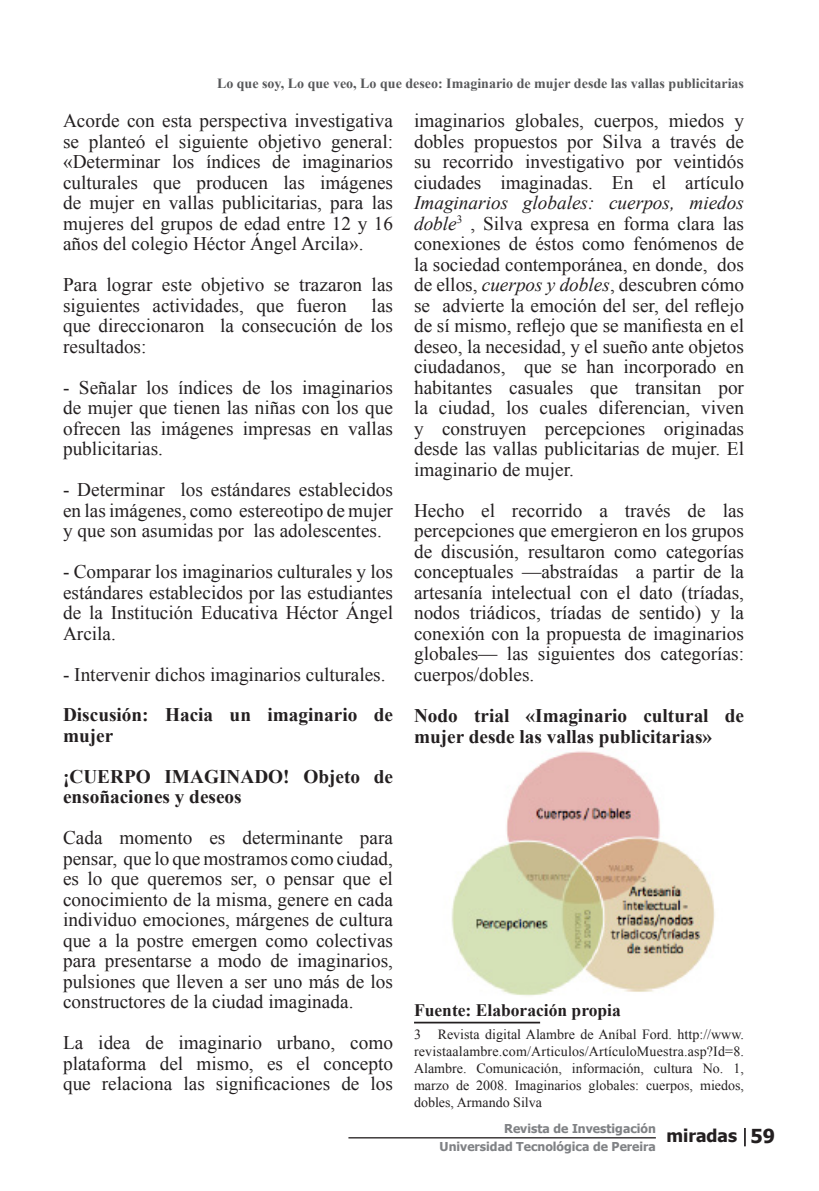
<style>
.page{position:relative;width:819px;height:1191px;background:#fff}
.page>*{position:absolute;margin:0;border:0;box-sizing:border-box;transform-origin:0 0}
.t1{font:19.25px/20.5px "Times New Roman";color:#231f20;text-align:justify}
.t2{font:700 19.25px/20.5px "Times New Roman";color:#231f20}
.t3{font:700 17.5px "Times New Roman";color:#231f20}
.t4{font:700 17.5px "Tahoma";color:#231f20}
.t5{font:14px/16.8px "Times New Roman";color:#231f20;text-align:justify}
.Sin_espaciado{font:700 14px "Times New Roman";color:#57585a}
.t6{font:700 12.25px/17.5px "Tahoma";color:#808285;text-align:right}
.s1{font-style:italic}
.s2{font-size:19.25px}
</style>
<div class="page">
<svg style="left:744px;top:1128px;width:1px;height:18px"></svg>
<hr style="left:348px;top:1137px;width:307px;height:1px;background:#231f20">
<hr style="left:414px;top:1021px;width:126px;height:2px;background:#231f20">
<img style="left:451px;top:751px;width:264px;height:245px">
<p class="Sin_espaciado" style="left:217px;top:73px;width:528px">Lo que soy, Lo que veo, Lo que deseo: Imaginario de mujer desde las vallas publicitarias</p>
<p class="t1" style="left:63px;top:110px;width:331px">Acorde con esta perspectiva investigativa se planteó el siguiente objetivo general: «Determinar los índices de imaginarios culturales que producen las imágenes de mujer en vallas publicitarias, para las mujeres del grupos de edad entre 12 y 16 años del colegio Héctor Ángel Arcila».</p>
<p class="t1" style="left:63px;top:274px;width:331px">Para lograr este objetivo se trazaron las siguientes actividades, que fueron</p>
<p class="t1" style="left:63px;top:295px;width:331px;text-indent:308px">las que direccionaron la consecución de los resultados:</p>
<p class="t1" style="left:63px;top:377px;width:331px">- Señalar los índices de los imaginarios de mujer que tienen las niñas con los que ofrecen las imágenes impresas en vallas publicitarias.</p>
<p class="t1" style="left:63px;top:479px;width:331px">- Determinar los estándares establecidos en las imágenes, como estereotipo de mujer y que son asumidas por las adolescentes.</p>
<p class="t1" style="left:63px;top:561px;width:331px">- Comparar los imaginarios culturales y los estándares establecidos por las estudiantes de la Institución Educativa Héctor Ángel Arcila.</p>
<p class="t1" style="left:63px;top:663px;width:324px">- Intervenir dichos imaginarios culturales.</p>
<p class="t2" style="left:63px;top:704px;width:331px">Discusión: Hacia un imaginario de mujer</p>
<p class="t2" style="left:63px;top:765px;width:331px">¡CUERPO IMAGINADO! Objeto de ensoñaciones y deseos</p>
<p class="t1" style="left:63px;top:827px;width:331px">Cada momento es determinante para pensar, que lo que mostramos como ciudad, es lo que queremos ser, o pensar que el conocimiento de la misma, genere en cada individuo emociones, márgenes de cultura que a la postre emergen como colectivas para presentarse a modo de imaginarios, pulsiones que lleven a ser uno más de los constructores de la ciudad imaginada.</p>
<p class="t1" style="left:63px;top:1032px;width:331px">La idea de imaginario urbano, como plataforma del mismo, es el concepto que relaciona las significaciones de los</p>
<p class="t1" style="left:414px;top:110px;width:331px">imaginarios globales, cuerpos, miedos y dobles propuestos por Silva a través de su recorrido investigativo por veintidós ciudades imaginadas. En el artículo <span class="s1">Imaginarios globales: cuerpos, miedos doble</span><sup>3</sup> , Silva expresa en forma clara las conexiones de éstos como fenómenos de la sociedad contemporánea, en donde, dos de ellos, <span class="s1">cuerpos y dobles</span>, descubren cómo se advierte la emoción del ser, del reflejo de sí mismo, reflejo que se manifiesta en el deseo, la necesidad, y el sueño ante objetos ciudadanos, que se han incorporado en habitantes casuales que transitan por la ciudad, los cuales diferencian, viven y construyen percepciones originadas desde las vallas publicitarias de mujer. El imaginario de mujer.</p>
<p class="t1" style="left:414px;top:499px;width:331px">Hecho el recorrido a través de las percepciones que emergieron en los grupos de discusión, resultaron como categorías conceptuales —abstraídas a partir de la artesanía intelectual con el dato (tríadas, nodos triádicos, tríadas de sentido) y la conexión con la propuesta de imaginarios globales— las siguientes dos categorías: cuerpos/dobles.</p>
<p class="t2" style="left:414px;top:704px;width:331px;line-height:21px">Nodo trial «Imaginario cultural de mujer desde las vallas publicitarias»</p>
<p class="t3" style="left:414px;top:998px;width:208px">Fuente: Elaboración propia</p>
<p class="t5" style="left:414px;top:1026px;width:331px">3 Revista digital Alambre de Aníbal Ford. http://www. revistaalambre.com/Articulos/ArtículoMuestra.asp?Id=8.<br>Alambre. Comunicación, información, cultura No. 1, marzo de 2008. Imaginarios globales: cuerpos, miedos, dobles, Armando Silva</p>
<p class="t6" style="left:439px;top:1119px;width:218px">Revista de Investigación<br>Universidad Tecnológica de Pereira</p>
<p class="t4" style="left:666px;top:1123px;width:110px">miradas <span class="s2">59</span></p>
</div>
